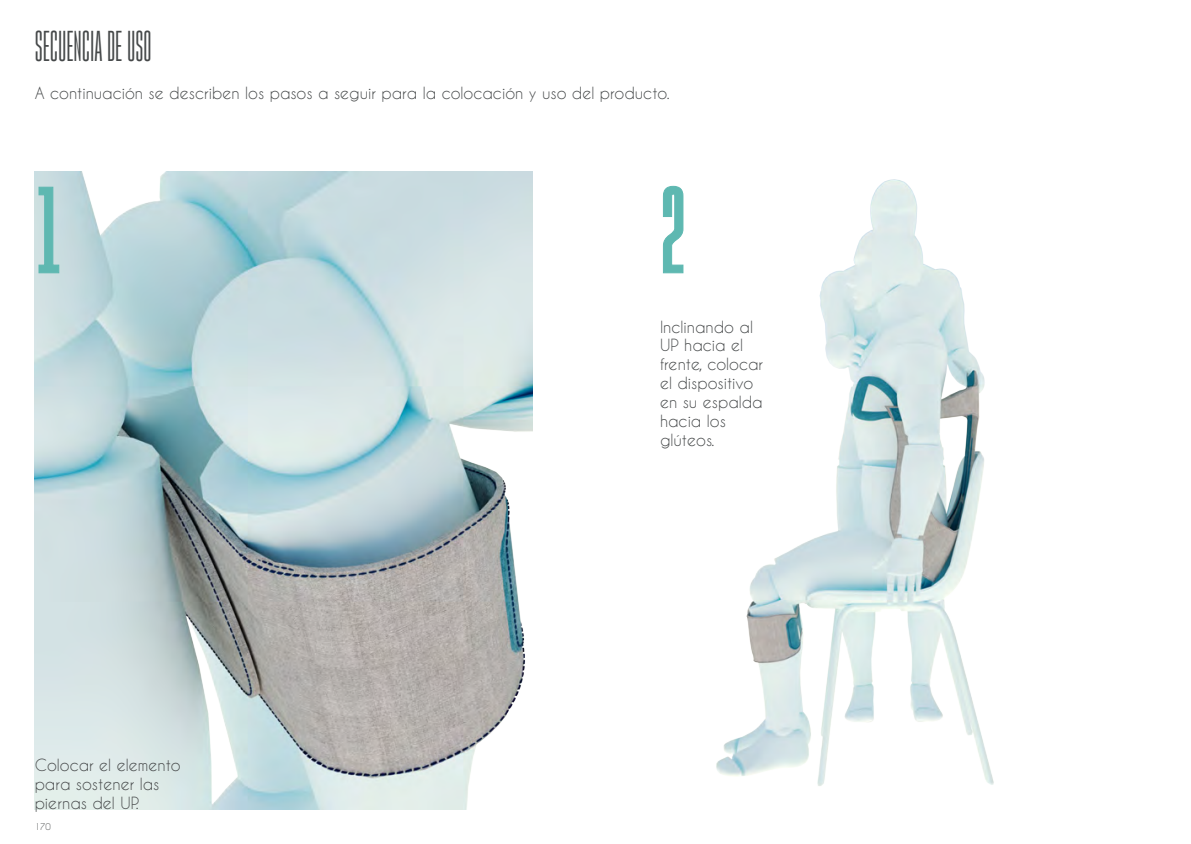
<style>
.page{position:relative;width:1191px;height:844px;background:#fff}
.page>*{position:absolute;margin:0;border:0;box-sizing:border-box;transform-origin:0 0}
.t1{font:700 87.5px "Gobold High";color:#5eb8b1}
.t2{font:100 31.5px "Gobold High";color:#454849}
.t3{font:15.75px/18.9px "Caviar Dreams";color:#454849}
.t4{font:8.75px "Caviar Dreams";color:#454849}
</style>
<div class="page">
<img style="left:35px;top:171px;width:497px;height:638px">
<img style="left:663px;top:179px;width:331px;height:607px">
<svg style="left:38px;top:186px;width:22px;height:87px;background:#bed9da"></svg>
<svg style="left:662px;top:185px;width:22px;height:88px"></svg>
<h2 class="t2" style="left:35px;top:28px;width:118px">SECUENCIA DE USO</h2>
<p class="t3" style="left:35px;top:83px;width:636px">A continuación se describen los pasos a seguir para la colocación y uso del producto.</p>
<h1 class="t1" style="left:35px;top:176px;width:28px">1</h1>
<h1 class="t1" style="left:660px;top:176px;width:28px">2</h1>
<p class="t3" style="left:35px;top:755px;width:147px">Colocar el elemento para sostener las piernas del UP.</p>
<p class="t4" style="left:35px;top:821px;width:18px">170</p>
<p class="t3" style="left:660px;top:317px;width:105px">Inclinando al<br>UP hacia el frente, colocar el dispositivo en su espalda hacia los glúteos.</p>
</div>
